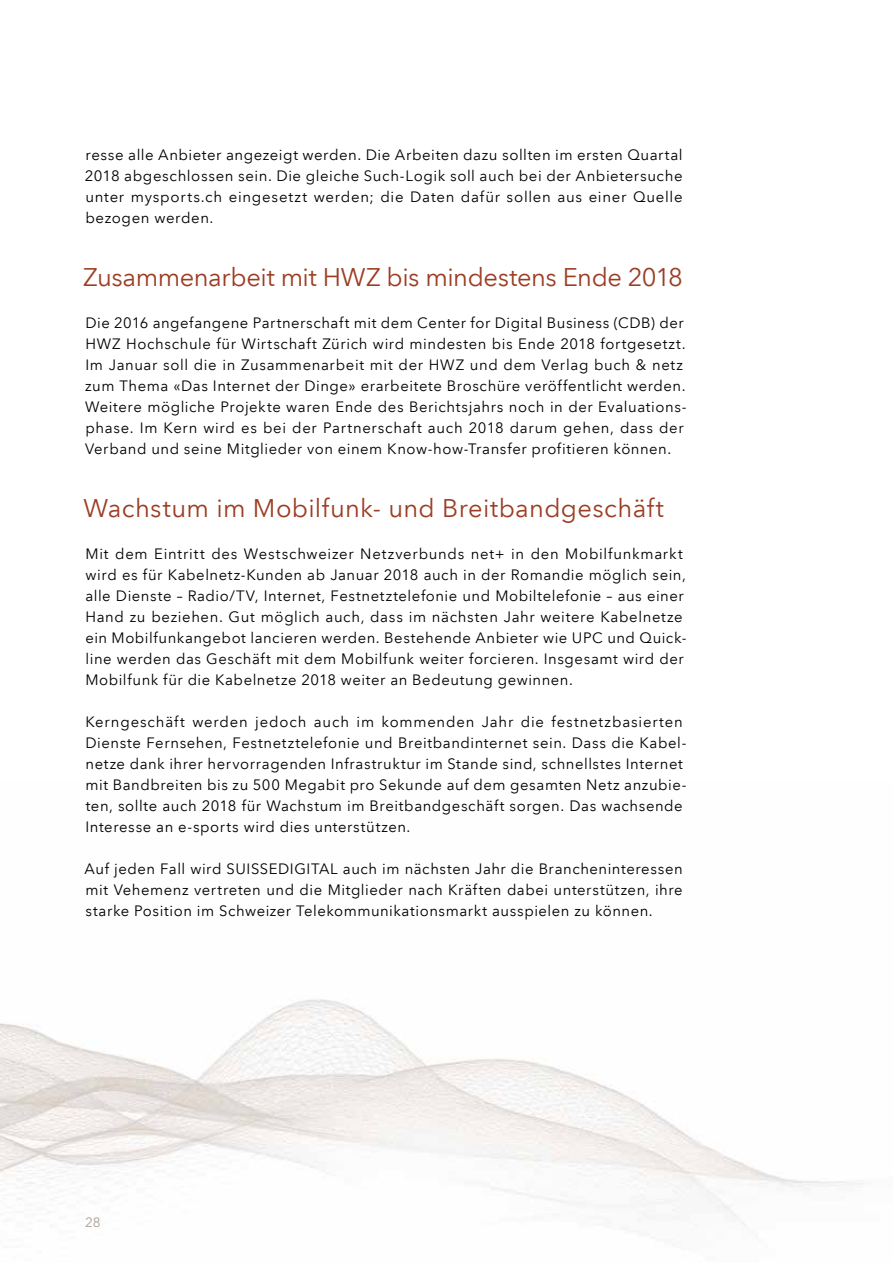
<style>
.page{position:relative;width:893px;height:1263px;background:#fff}
.page>*{position:absolute;margin:0;border:0;box-sizing:border-box;transform-origin:0 0}
.t1{font:25.5px "Avenir Next LT Pro";letter-spacing:-.02em;color:#9c3d23}
.t2{font:25.5px "Avenir Next LT Pro";letter-spacing:.01em;color:#9c3d23}
.t3{font:15px/21px "Avenir Next LT Pro";letter-spacing:.04em;color:#000}
.t4{font:13.5px "Avenir Next LT Pro";color:#aaa095}
</style>
<div class="page">
<img style="left:0;top:999px;width:863px;height:240px">
<hr style="left:892px;top:0;width:1px;height:1263px;background:#aaa095">
<p class="t3" style="left:85px;top:144px;width:599px;text-align:justify">resse alle Anbieter angezeigt werden. Die Arbeiten dazu sollten im ersten Quartal 2018 abgeschlossen sein. Die gleiche Such-Logik soll auch bei der Anbietersuche unter mysports.ch eingesetzt werden; die Daten dafür sollen aus einer Quelle bezogen werden.</p>
<h1 class="t1" style="left:83px;top:262px;width:601px">Zusammenarbeit mit HWZ bis mindestens Ende 2018</h1>
<p class="t3" style="left:85px;top:312px;width:603px">Die 2016 angefangene Partnerschaft mit dem Center for Digital Business (CDB) der HWZ Hochschule für Wirtschaft Zürich wird mindesten bis Ende 2018 fortgesetzt.<br>Im Januar soll die in Zusammenarbeit mit der HWZ und dem Verlag buch &amp; netz zum Thema «Das Internet der Dinge» erarbeitete Broschüre veröffentlicht werden.<br>Weitere mögliche Projekte waren Ende des Berichtsjahrs noch in der Evaluations&shy;phase. Im Kern wird es bei der Partnerschaft auch 2018 darum gehen, dass der Verband und seine Mitglieder von einem Know-how-Transfer profitieren können.</p>
<h1 class="t2" style="left:83px;top:493px;width:582px">Wachstum im Mobilfunk- und Breitbandgeschäft</h1>
<p class="t3" style="left:85px;top:543px;width:602px">Mit dem Eintritt des Westschweizer Netzverbunds net+ in den Mobilfunkmarkt wird es für Kabelnetz-Kunden ab Januar 2018 auch in der Romandie möglich sein, alle Dienste – Radio/TV, Internet, Festnetztelefonie und Mobiltelefonie – aus einer Hand zu beziehen. Gut möglich auch, dass im nächsten Jahr weitere Kabelnetze ein Mobilfunkangebot lancieren werden. Bestehende Anbieter wie UPC und Quick&shy;line werden das Geschäft mit dem Mobilfunk weiter forcieren. Insgesamt wird der Mobilfunk für die Kabelnetze 2018 weiter an Bedeutung gewinnen.</p>
<p class="t3" style="left:85px;top:711px;width:602px">Kerngeschäft werden jedoch auch im kommenden Jahr die festnetzbasierten Dienste Fernsehen, Festnetztelefonie und Breitbandinternet sein. Dass die Kabel&shy;netze dank ihrer hervorragenden Infrastruktur im Stande sind, schnellstes Internet mit Bandbreiten bis zu 500 Megabit pro Sekunde auf dem gesamten Netz anzubie&shy;ten, sollte auch 2018 für Wachstum im Breitbandgeschäft sorgen. Das wachsende Interesse an e-sports wird dies unterstützen.</p>
<p class="t3" style="left:85px;top:858px;width:600px;text-align:justify">Auf jeden Fall wird SUISSEDIGITAL auch im nächsten Jahr die Brancheninteressen mit Vehemenz vertreten und die Mitglieder nach Kräften dabei unterstützen, ihre starke Position im Schweizer Telekommunikationsmarkt ausspielen zu können.</p>
<p class="t4" style="left:85px;top:1214px;width:17px">28</p>
</div>
